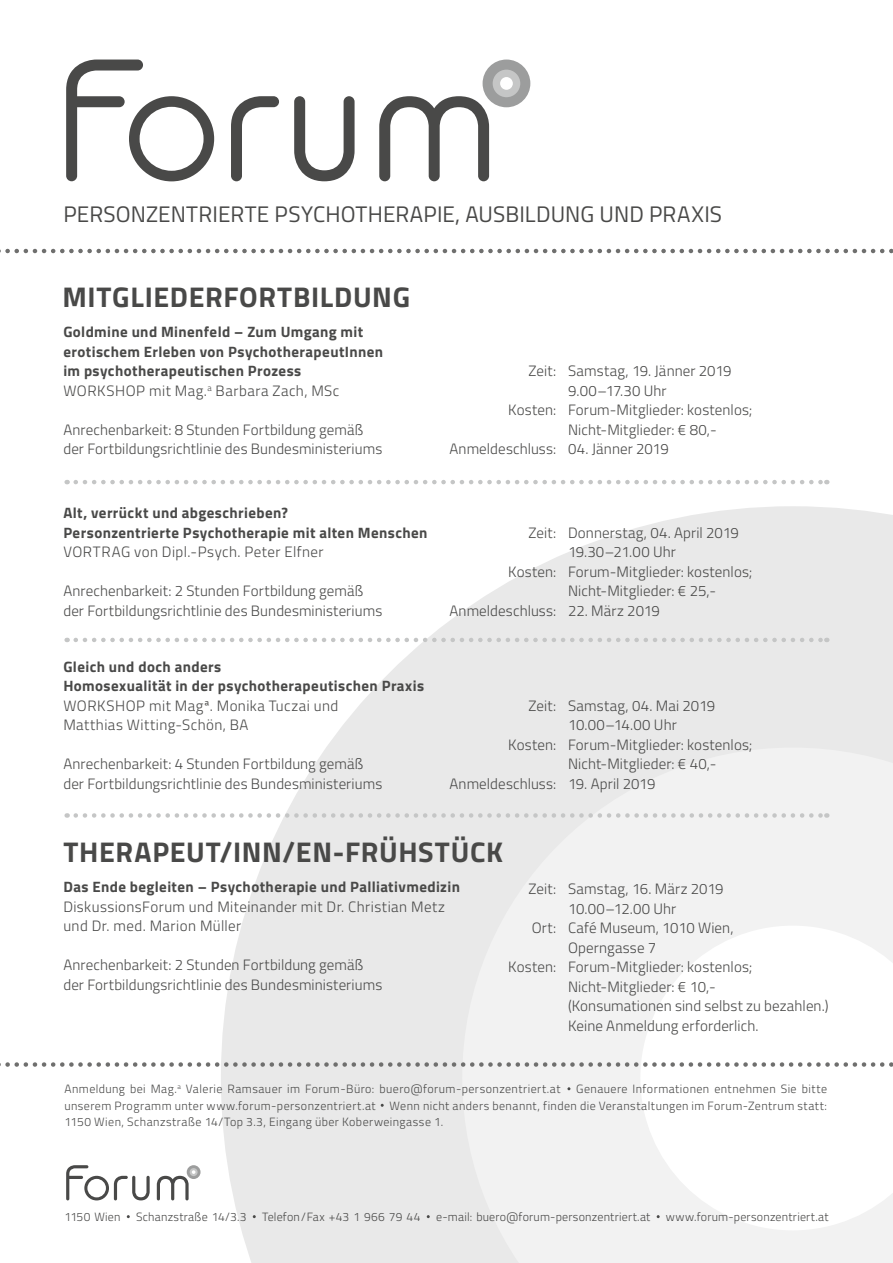
<style>
.page{position:relative;width:893px;height:1263px;background:#fff}
.page>*{position:absolute;margin:0;border:0;box-sizing:border-box;transform-origin:0 0}
.t1{font:700 28.5px "Titillium Web";letter-spacing:.025em;color:#494948}
.t2{font:22.5px "Titillium Web";letter-spacing:.005em;color:#494948}
.t3{font:300 15px/19.5px "Titillium Web";letter-spacing:.005em;color:#494948}
.t4{font:700 15px/19.5px "Titillium Web";letter-spacing:.025em;color:#494948}
.t5{font:300 15px/19.5px "Titillium Web";letter-spacing:.025em;color:#494948}
.t6{font:300 15px/19.5px "Titillium Web";letter-spacing:.03em;color:#494948}
.t7{font:300 12px/16.5px "Titillium Web";letter-spacing:.035em;color:#494948;text-align:justify}
.t8{font:300 12px "Titillium Web";letter-spacing:.015em;color:#494948}
.s1{font-weight:300}
</style>
<div class="page">
<svg style="left:221px;top:506px;width:672px;height:757px;fill:#e9e9e9"></svg>
<svg style="left:462px;top:747px;width:431px;height:516px;fill:#f2f2f2"></svg>
<svg style="left:640px;top:926px;width:253px;height:304px"></svg>
<svg style="left:0;top:1062px;width:893px;height:5px"></svg>
<svg style="left:0;top:249px;width:893px;height:4px"></svg>
<div style="left:483px;top:60px;width:47px;height:47px;background:#9c9d9d;border-radius:50%"></div>
<div style="left:493px;top:70px;width:27px;height:27px;background:#c5c6c6;border-radius:50%"></div>
<div style="left:500px;top:77px;width:13px;height:13px;background:#fff;border-radius:50%"></div>
<svg style="left:231px;top:96px;width:48px;height:85px"></svg>
<svg style="left:294px;top:96px;width:61px;height:85px"></svg>
<svg style="left:379px;top:96px;width:110px;height:85px"></svg>
<svg style="left:66px;top:60px;width:148px;height:121px"></svg>
<div style="left:187px;top:1165px;width:14px;height:14px;background:#9c9d9d;border-radius:50%"></div>
<svg style="left:190px;top:1168px;width:8px;height:8px"></svg>
<svg style="left:157px;top:1170px;width:38px;height:30px"></svg>
<svg style="left:66px;top:1165px;width:84px;height:35px"></svg>
<svg style="left:76px;top:813px;width:751px;height:5px"></svg>
<svg style="left:76px;top:480px;width:751px;height:4px"></svg>
<svg style="left:76px;top:638px;width:751px;height:4px"></svg>
<h2 class="t2" style="left:63px;top:198px;width:660px">PERSONZENTRIERTE PSYCHOTHERAPIE, AUSBILDUNG UND PRAXIS</h2>
<h1 class="t1" style="left:62px;top:275px;width:349px">MITGLIEDERFORTBILDUNG</h1>
<p class="t4" style="left:63px;top:322px;width:321px">Goldmine und Minenfeld – Zum Umgang mit erotischem Erleben von PsychotherapeutInnen im psychotherapeutischen Prozess <span class="s1">WORKSHOP mit Mag.</span><sup>a</sup> <span class="s1">Barbara Zach, MSc</span></p>
<p class="t3" style="left:63px;top:419px;width:320px">Anrechenbarkeit: 8 Stunden Fortbildung gemäß der Fortbildungsrichtlinie des Bundesministeriums</p>
<p class="t4" style="left:63px;top:502px;width:366px">Alt, verrückt und abgeschrieben?<br>Personzentrierte Psychotherapie mit alten Menschen</p>
<p class="t5" style="left:63px;top:541px;width:262px">VORTRAG von Dipl.-Psych. Peter Elfner</p>
<p class="t3" style="left:63px;top:580px;width:320px">Anrechenbarkeit: 2 Stunden Fortbildung gemäß der Fortbildungsrichtlinie des Bundesministeriums</p>
<p class="t4" style="left:63px;top:656px;width:362px">Gleich und doch anders<br>Homosexualität in der psychotherapeutischen Praxis</p>
<p class="t6" style="left:63px;top:695px;width:276px">WORKSHOP mit Magª. Monika Tuczai und<br>Matthias Witting-Schön, BA</p>
<p class="t3" style="left:63px;top:753px;width:320px">Anrechenbarkeit: 4 Stunden Fortbildung gemäß der Fortbildungsrichtlinie des Bundesministeriums</p>
<p class="t3" style="left:528px;top:361px;width:205px">Zeit: Samstag, 19. Jänner 2019</p>
<p class="t3" style="left:568px;top:380px;width:100px">9.00–17.30 Uhr</p>
<p class="t3" style="left:508px;top:400px;width:246px">Kosten: Forum-Mitglieder: kostenlos;</p>
<p class="t3" style="left:568px;top:419px;width:150px">Nicht-Mitglieder: € 80,-</p>
<p class="t3" style="left:449px;top:439px;width:221px">Anmeldeschluss: 04. Jänner 2019</p>
<p class="t3" style="left:528px;top:522px;width:212px">Zeit: Donnerstag, 04. April 2019</p>
<p class="t3" style="left:568px;top:541px;width:109px">19.30–21.00 Uhr</p>
<p class="t3" style="left:508px;top:561px;width:246px">Kosten: Forum-Mitglieder: kostenlos;</p>
<p class="t3" style="left:568px;top:580px;width:150px">Nicht-Mitglieder: € 25,-</p>
<p class="t3" style="left:449px;top:600px;width:212px">Anmeldeschluss: 22. März 2019</p>
<p class="t3" style="left:528px;top:695px;width:188px">Zeit: Samstag, 04. Mai 2019</p>
<p class="t3" style="left:568px;top:714px;width:110px">10.00–14.00 Uhr</p>
<p class="t3" style="left:508px;top:734px;width:246px">Kosten: Forum-Mitglieder: kostenlos;</p>
<p class="t3" style="left:568px;top:753px;width:150px">Nicht-Mitglieder: € 40,-</p>
<p class="t3" style="left:449px;top:773px;width:208px">Anmeldeschluss: 19. April 2019</p>
<h1 class="t1" style="left:64px;top:830px;width:441px">THERAPEUT/INN/EN-FRÜHSTÜCK</h1>
<p class="t4" style="left:63px;top:877px;width:398px">Das Ende begleiten – Psychotherapie und Palliativmedizin</p>
<p class="t5" style="left:63px;top:896px;width:383px">DiskussionsForum und Miteinander mit Dr. Christian Metz und Dr. med. Marion Müller</p>
<p class="t3" style="left:63px;top:955px;width:320px">Anrechenbarkeit: 2 Stunden Fortbildung gemäß der Fortbildungsrichtlinie des Bundesministeriums</p>
<p class="t3" style="left:528px;top:878px;width:197px">Zeit: Samstag, 16. März 2019</p>
<p class="t3" style="left:568px;top:898px;width:110px">10.00–12.00 Uhr</p>
<p class="t3" style="left:532px;top:917px;width:203px">Ort: Café Museum, 1010 Wien,</p>
<p class="t3" style="left:568px;top:937px;width:90px">Operngasse 7</p>
<p class="t3" style="left:508px;top:956px;width:246px">Kosten: Forum-Mitglieder: kostenlos;</p>
<p class="t3" style="left:568px;top:976px;width:149px">Nicht-Mitglieder: € 10,-</p>
<p class="t3" style="left:568px;top:995px;width:262px">(Konsumationen sind selbst zu bezahlen.)</p>
<p class="t3" style="left:568px;top:1015px;width:192px">Keine Anmeldung erforderlich.</p>
<p class="t7" style="left:64px;top:1080px;width:498px">Anmeldung bei Mag.<sup>a</sup> Valerie Ramsauer im Forum-Büro: buero@forum-personzentriert.at</p>
<p class="t7" style="left:64px;top:1080px;width:764px;text-indent:512px">Genauere Informationen entnehmen Sie bitte unserem Programm unter www.forum-personzentriert.at Wenn nicht anders benannt, finden die Veranstaltungen im Forum-Zentrum statt:<br>1150 Wien, Schanzstraße 14/Top 3.3, Eingang über Koberweingasse 1.</p>
<p class="t8" style="left:64px;top:1208px;width:58px">1150 Wien</p>
<p class="t7" style="left:136px;top:1208px;width:112px">Schanzstraße 14/3.3</p>
<p class="t8" style="left:262px;top:1208px;width:160px">Telefon/Fax +43 1 966 79 44</p>
<p class="t8" style="left:436px;top:1208px;width:216px">e-mail: buero@forum-personzentriert.at</p>
<p class="t7" style="left:666px;top:1208px;width:164px">www.forum-personzentriert.at</p>
</div>
